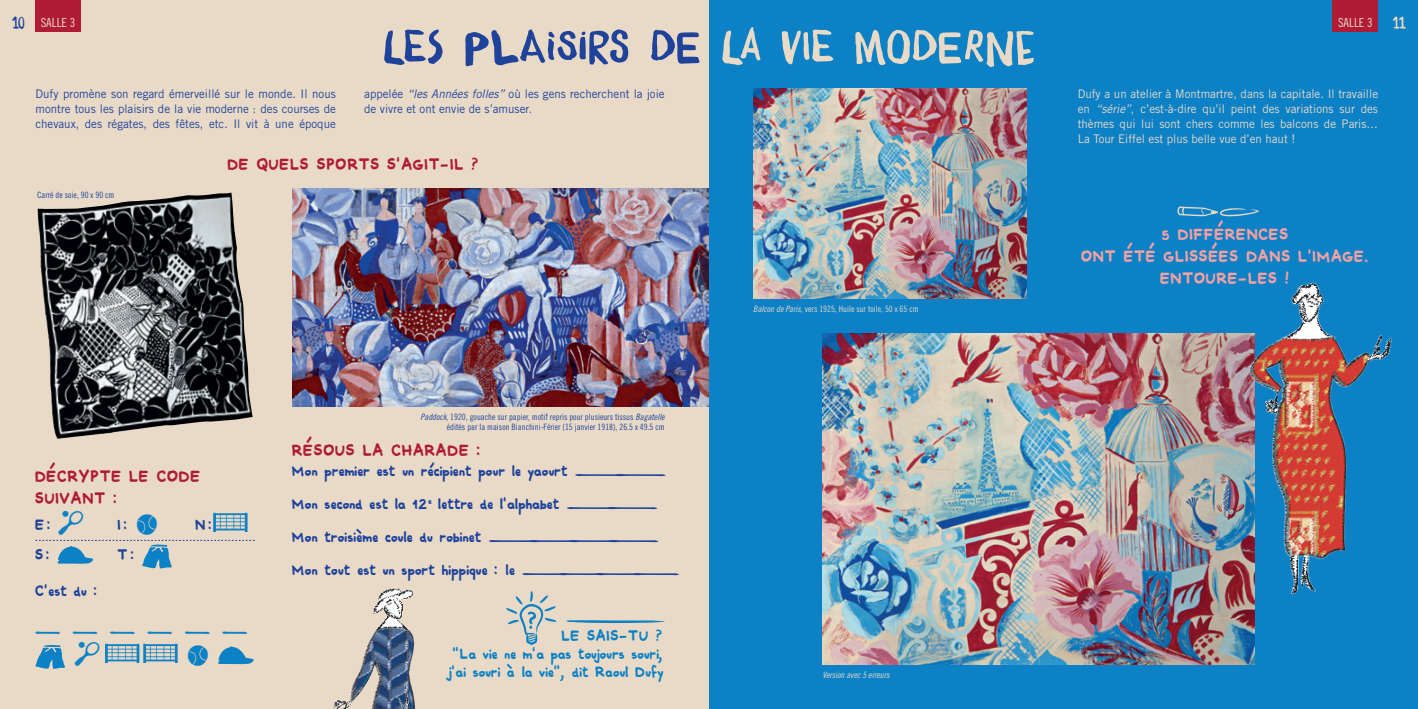
<style>
.page{position:relative;width:1418px;height:709px;background:#fff}
.page>*{position:absolute;margin:0;border:0;box-sizing:border-box;transform-origin:0 0}
.titre{font:40px "Daft Brush";letter-spacing:.02em;color:#1f439b;scale:1.3 1}
.question{font:27.5px "Games Sports P03";color:#0c81c5}
.question-2{font:27.5px "Sports Three";color:#0c81c5}
.action{font:16.25px/21.9px "Comiquita Sans";letter-spacing:-.05em;color:#af1c34}
.action-2{font:16.25px/21.9px "Comiquita Sans";letter-spacing:-.05em;color:#f7a1a2;text-align:center}
.question-3{font:15px "Comiquita Sans";letter-spacing:-.05em;color:#1f439b}
.question-4{font:15px/18px "Comiquita Sans";letter-spacing:-.05em;color:#0c81c5;text-align:justify}
.question-5{font:15px "Comiquita Sans";letter-spacing:-.05em;color:#0c81c5;scale:2.48 1}
.t1{font:15px "Daft Brush";color:#e9dac7}
.légende_mini{font:12.5px "Trade Gothic Cond Eighteen";color:#e9dac7}
.intro{font:11.88px/15px "Trade Gothic";color:#1f439b;text-align:justify}
.intro-2{font:11.88px/15px "Trade Gothic";color:#e9dac7;text-align:justify}
.légende_mini-2{font:8.75px/10.5px "Trade Gothic Cond Eighteen";color:#1f439b;text-align:right}
.légende_mini-3{font:8.75px "Trade Gothic Cond Eighteen";color:#e9dac7}
.légende_mini-4{font:italic 8.75px "Trade Gothic Cond Eighteen";color:#e9dac7}
.s1{font-family:"Daft Brush";font-size:15px;color:#1f439b}
.s2{color:#e9dac7}
.s3{font-style:italic}
.s4{font-family:"Games Sports P03";font-size:27.5px;color:#0c81c5}
.s5{font-family:"Sports Three";font-size:27.5px;color:#0c81c5}
.s6{font-size:12.5px}
</style>
<div class="page">
<div style="left:0;top:0;width:709px;height:709px;background:#e9dac7"></div>
<div style="left:709px;top:0;width:708px;height:709px;background:#0c81c5"></div>
<img style="left:38px;top:192px;width:215px;height:247px">
<img style="left:822px;top:333px;width:431px;height:331px">
<img style="left:753px;top:89px;width:273px;height:209px">
<svg style="left:1177px;top:206px;width:82px;height:10px"></svg>
<img style="left:1243px;top:411px;width:104px;height:93px">
<img style="left:1327px;top:335px;width:65px;height:71px">
<img style="left:1324px;top:356px;width:3px;height:106px">
<img style="left:1243px;top:356px;width:81px;height:106px">
<img style="left:1243px;top:504px;width:7px;height:94px">
<img style="left:1250px;top:504px;width:96px;height:94px">
<img style="left:1243px;top:282px;width:129px;height:74px">
<svg style="left:213px;top:513px;width:34px;height:19px"></svg>
<svg style="left:35px;top:540px;width:220px;height:28px"></svg>
<svg style="left:35px;top:645px;width:30px;height:24px"></svg>
<svg style="left:105px;top:644px;width:73px;height:19px"></svg>
<svg style="left:218px;top:646px;width:36px;height:18px"></svg>
<img style="left:292px;top:188px;width:417px;height:218px">
<img style="left:369px;top:588px;width:45px;height:54px">
<img style="left:333px;top:673px;width:26px;height:36px">
<img style="left:359px;top:642px;width:57px;height:67px">
<svg style="left:566px;top:620px;width:98px;height:3px"></svg>
<svg style="left:506px;top:591px;width:50px;height:54px"></svg>
<div style="left:1332px;top:0;width:45px;height:32px;background:#af1c34"></div>
<div style="left:35px;top:0;width:46px;height:32px;background:#af1c34"></div>
<p class="légende_mini" style="left:12px;top:15px;width:65px"><span class="s1">10</span> SALLE 3</p>
<p class="légende_mini" style="left:1337px;top:15px;width:36px">SALLE 3</p>
<p class="t1" style="left:1393px;top:13px;width:14px">11</p>
<p class="titre" style="left:383px;top:19px;width:501px">LES PLAISIRS DE <span class="s2">LA VIE MODERNE</span></p>
<p class="intro" style="left:35px;top:86px;width:302px">Dufy promène son regard émerveillé sur le monde. Il nous montre tous les plaisirs de la vie moderne : des courses de chevaux, des régates, des fêtes, etc. Il vit à une époque</p>
<p class="intro" style="left:364px;top:86px;width:302px">appelée <span class="s3">“les Années folles”</span> où les gens recherchent la joie de vivre et ont envie de s’amuser.</p>
<p class="intro-2" style="left:1077px;top:86px;width:302px">Dufy a un atelier à Montmartre, dans la capitale. Il travaille en <span class="s3">“série”</span>, c’est-à-dire qu’il peint des variations sur des thèmes qui lui sont chers comme les balcons de Paris… La Tour Eiffel est plus belle vue d’en haut !</p>
<p class="légende_mini-2" style="left:37px;top:190px;width:79px">Carré de soie, 90 x 90 cm</p>
<p class="action" style="left:228px;top:152px;width:255px">DE QUELS SPORTS S'AGIT-IL ?</p>
<p class="action" style="left:35px;top:464px;width:168px">DÉCRYPTE LE CODE<br>SUIVANT :</p>
<p class="question-3" style="left:35px;top:510px;width:125px">E : <span class="s4">H</span> I : <span class="s5">r</span></p>
<p class="question-3" style="left:195px;top:510px;width:20px">N :</p>
<p class="question-3" style="left:35px;top:541px;width:18px">S :</p>
<p class="question-3" style="left:118px;top:541px;width:20px">T :</p>
<p class="question-3" style="left:35px;top:576px;width:65px">C'est du :</p>
<p class="question-5" style="left:35px;top:615px;width:90px">_ _ _ _ _ _</p>
<p class="question" style="left:75px;top:639px;width:27px">H</p>
<p class="question-2" style="left:186px;top:640px;width:25px">r</p>
<p class="légende_mini-2" style="left:420px;top:411px;width:248px"><span class="s3">Paddock,</span>1920, gouache sur papier, motif repris pour plusieurs tissus <span class="s3">Bagatelle </span>édités par la maison Bianchini-Férier (15 janvier 1918), 26.5 x 49.5 cm</p>
<p class="action" style="left:292px;top:437px;width:192px">RÉSOUS LA CHARADE :</p>
<p class="question-3" style="left:292px;top:457px;width:390px">Mon premier est un récipient pour le yaourt <span class="s6">__</span></p>
<p class="question-3" style="left:292px;top:490px;width:382px">Mon second est la 12<sup>e</sup> lettre de l'alphabet <span class="s6">__</span></p>
<p class="question-3" style="left:292px;top:523px;width:383px">Mon troisième coule du robinet <span class="s6">____</span></p>
<p class="question-3" style="left:292px;top:556px;width:402px">Mon tout est un sport hippique : le <span class="s6">____</span></p>
<p class="question-4" style="left:449px;top:625px;width:217px;text-indent:113px">LE SAIS-TU ? "La vie ne m'a pas toujours souri, j'ai souri à la vie", dit Raoul Dufy</p>
<p class="légende_mini-3" style="left:753px;top:304px;width:167px"><span class="s3">BalcondeParis,</span>vers 1925, Huile sur toile, 50 x 65 cm</p>
<p class="légende_mini-4" style="left:822px;top:670px;width:71px">Versionavec5erreurs</p>
<p class="action-2" style="left:1081px;top:222px;width:291px">5 DIFFÉRENCES<br>ONT ÉTÉ GLISSÉES DANS L'IMAGE.</p>
<p class="action-2" style="left:1160px;top:266px;width:133px">ENTOURE-LES !</p>
</div>
